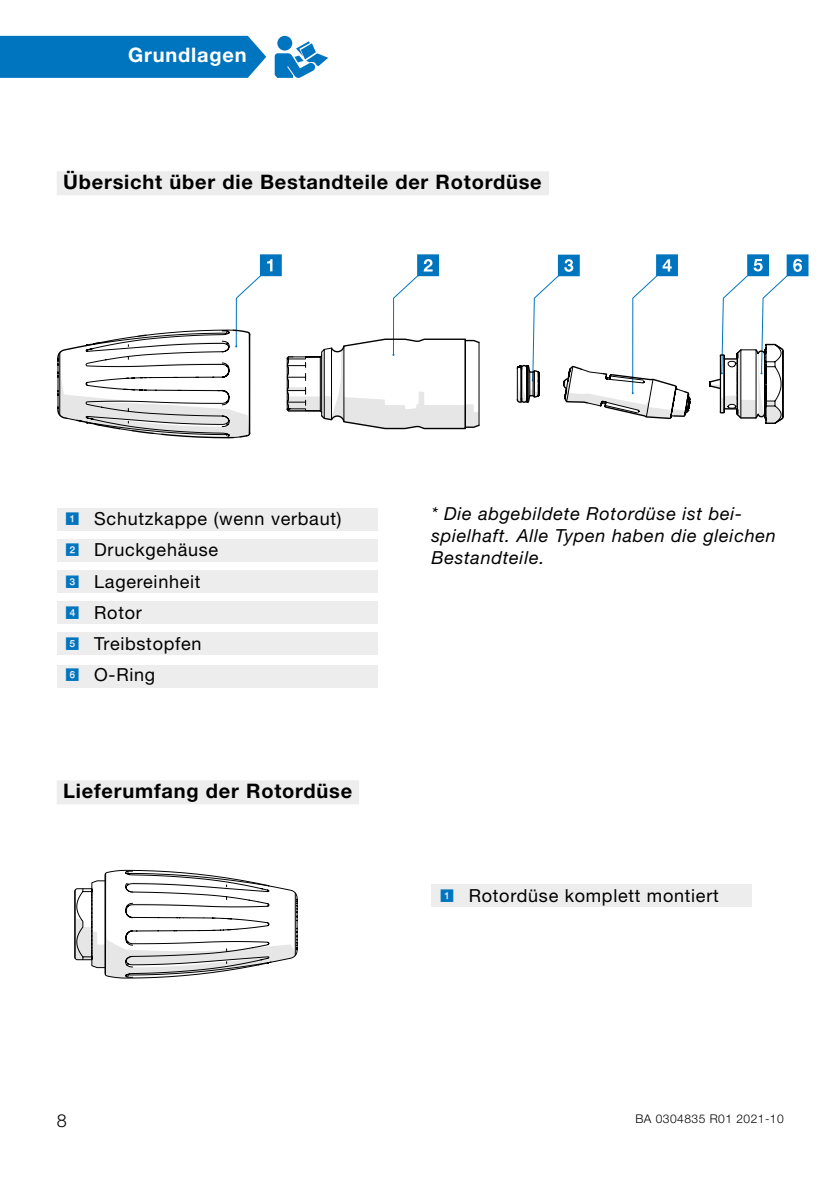
<style>
.page{position:relative;width:840px;height:1191px;background:#fff}
.page>*{position:absolute;margin:0;border:0;box-sizing:border-box;transform-origin:0 0}
.t1{font:700 20px "Helvetica Neue LT Std";letter-spacing:.04em;color:#000}
.t2{font:700 20px "Helvetica Neue LT Std";letter-spacing:.04em;color:#fff}
.t3{font:18px/31.2px "Helvetica Neue LT Std";letter-spacing:.04em;color:#000}
.t4{font:italic 18px/21.6px "Helvetica Neue LT Std";letter-spacing:.04em;color:#000}
.t5{font:300 18px "Helvetica Neue LT Std";color:#000}
.t6{font:300 12px "Helvetica Neue LT Std";letter-spacing:.04em;color:#000}
.s1{font-family:"cleantecs font 22 Bold";font-size:22px;color:#0075bf}
.s2{font-family:"cleantecs font";font-weight:700;font-size:22px;color:#0075bf}
</style>
<div class="page">
<div style="left:0;top:36px;width:266px;height:42px;background:#0075bf"></div>
<div style="left:57px;top:171px;width:491px;height:24px;background:#ededed"></div>
<div style="left:277px;top:36px;width:15px;height:15px;background:#0075bf;border-radius:50%"></div>
<svg style="left:274px;top:41px;width:54px;height:37px"></svg>
<div style="left:57px;top:780px;width:302px;height:24px;background:#ededed"></div>
<div style="left:57px;top:508px;width:320px;height:22px;background:#ededed"></div>
<div style="left:57px;top:539px;width:320px;height:22px;background:#ededed"></div>
<div style="left:57px;top:570px;width:320px;height:23px;background:#ededed"></div>
<div style="left:57px;top:601px;width:320px;height:23px;background:#ededed"></div>
<div style="left:57px;top:632px;width:320px;height:23px;background:#ededed"></div>
<div style="left:57px;top:665px;width:320px;height:22px;background:#ededed"></div>
<svg style="left:345px;top:171px;width:464px;height:736px"></svg>
<svg style="left:515px;top:255px;width:64px;height:160px"></svg>
<svg style="left:57px;top:254px;width:423px;height:185px"></svg>
<svg style="left:708px;top:254px;width:100px;height:171px"></svg>
<svg style="left:74px;top:870px;width:223px;height:108px"></svg>
<p class="t2" style="left:128px;top:43px;width:120px">Grundlagen</p>
<p class="t1" style="left:63px;top:170px;width:480px">Übersicht über die Bestandteile der Rotordüse</p>
<p class="t3" style="left:66px;top:503px;width:277px"><span class="s1">1</span> Schutzkappe (wenn verbaut)<br><span class="s2">2</span> Druckgehäuse<br><span class="s2">3</span> Lagereinheit<br><span class="s2">4</span> Rotor<br><span class="s2">5</span> Treibstopfen<br><span class="s2">6</span> O-Ring</p>
<p class="t1" style="left:63px;top:779px;width:290px">Lieferumfang der Rotordüse</p>
<p class="t4" style="left:431px;top:503px;width:346px">* Die abgebildete Rotordüse ist bei&shy;spielhaft. Alle Typen haben die gleichen<br>Bestandteile.</p>
<p class="t3" style="left:440px;top:879px;width:280px"><span class="s1">1</span> Rotordüse komplett montiert</p>
<p class="t5" style="left:57px;top:1109px;width:12px">8</p>
<p class="t6" style="left:635px;top:1111px;width:150px">BA 0304835 R01 2021-10</p>
</div>
